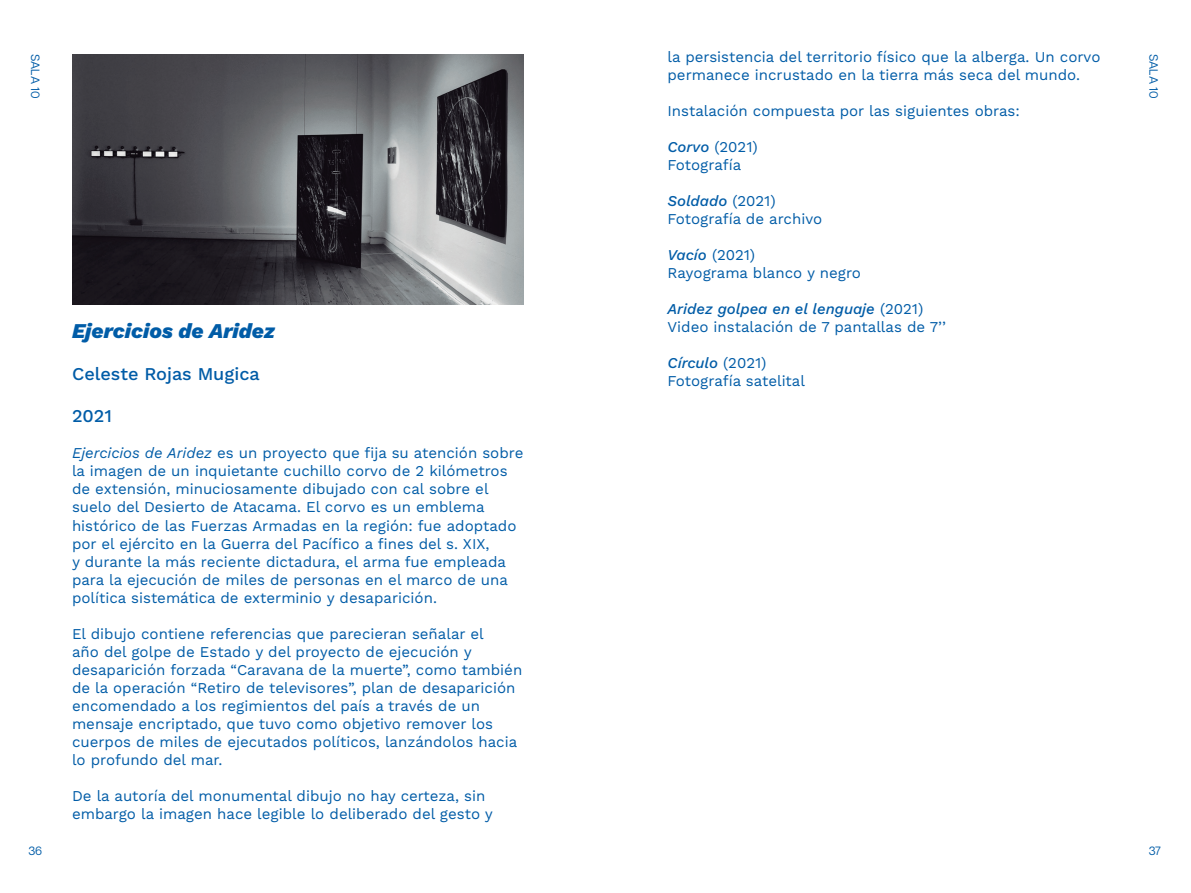
<style>
.page{position:relative;width:1191px;height:893px;background:#fff}
.page>*{position:absolute;margin:0;border:0;box-sizing:border-box;transform-origin:0 0}
.t1{font:italic 800 21px "Work Sans";color:#005ca7}
.t2{font:500 18px "Work Sans";color:#005ca7}
.t3{font:15px/18px "Work Sans";color:#005ca7}
.t4{font:italic 500 15px "Work Sans";color:#005ca7}
.t5{font:12px "Articulat CF";color:#005ca7}
.s1{font-style:italic}
.s2{font-weight:500;font-style:italic}
.s3{font-weight:400;font-style:normal}
</style>
<div class="page">
<img style="left:72px;top:54px;width:451px;height:250px">
<p class="t5" style="left:44px;top:54px;width:46px;rotate:90deg">SALA 10</p>
<p class="t1" style="left:72px;top:315px;width:204px">Ejercicios de Aridez</p>
<p class="t2" style="left:72px;top:364px;width:189px">Celeste Rojas Mugica</p>
<p class="t2" style="left:72px;top:406px;width:41px">2021</p>
<p class="t3" style="left:72px;top:445px;width:453px"><span class="s1">Ejercicios de Aridez</span> es un proyecto que fija su atención sobre la imagen de un inquietante cuchillo corvo de 2 kilómetros de extensión, minuciosamente dibujado con cal sobre el suelo del Desierto de Atacama. El corvo es un emblema histórico de las Fuerzas Armadas en la región: fue adoptado por el ejército en la Guerra del Pacífico a fines del s. XIX,</p>
<p class="t3" style="left:72px;top:553px;width:437px">y durante la más reciente dictadura, el arma fue empleada para la ejecución de miles de personas en el marco de una política sistemática de exterminio y desaparición.</p>
<p class="t3" style="left:72px;top:625px;width:452px">El dibujo contiene referencias que parecieran señalar el<br>año del golpe de Estado y del proyecto de ejecución y desaparición forzada “Caravana de la muerte”, como también de la operación “Retiro de televisores”, plan de desaparición encomendado a los regimientos del país a través de un mensaje encriptado, que tuvo como objetivo remover los cuerpos de miles de ejecutados políticos, lanzándolos hacia lo profundo del mar.</p>
<p class="t3" style="left:72px;top:787px;width:422px">De la autoría del monumental dibujo no hay certeza, sin embargo la imagen hace legible lo deliberado del gesto y</p>
<p class="t3" style="left:667px;top:49px;width:434px">la persistencia del territorio físico que la alberga. Un corvo permanece incrustado en la tierra más seca del mundo.</p>
<p class="t3" style="left:667px;top:103px;width:354px">Instalación compuesta por las siguientes obras:</p>
<p class="t3" style="left:667px;top:139px;width:92px"><span class="s2">Corvo</span> (2021)</p>
<p class="t3" style="left:667px;top:157px;width:75px">Fotografía</p>
<p class="t4" style="left:667px;top:190px;width:110px">Soldado <span class="s3">(2021)</span></p>
<p class="t3" style="left:667px;top:211px;width:156px">Fotografía de archivo</p>
<p class="t3" style="left:667px;top:247px;width:89px"><span class="s2">Vacío</span> (2021)</p>
<p class="t3" style="left:667px;top:265px;width:195px">Rayograma blanco y negro</p>
<p class="t4" style="left:667px;top:298px;width:257px">Aridez golpea en el lenguaje <span class="s3">(2021)</span></p>
<p class="t3" style="left:667px;top:319px;width:280px">Video instalación de 7 pantallas de 7’’</p>
<p class="t4" style="left:667px;top:352px;width:100px">Círculo <span class="s3">(2021)</span></p>
<p class="t3" style="left:667px;top:373px;width:139px">Fotografía satelital</p>
<p class="t5" style="left:1162px;top:54px;width:46px;rotate:90deg">SALA 10</p>
<p class="t5" style="left:28px;top:842px;width:15px">36</p>
<p class="t5" style="left:1148px;top:842px;width:14px">37</p>
</div>
